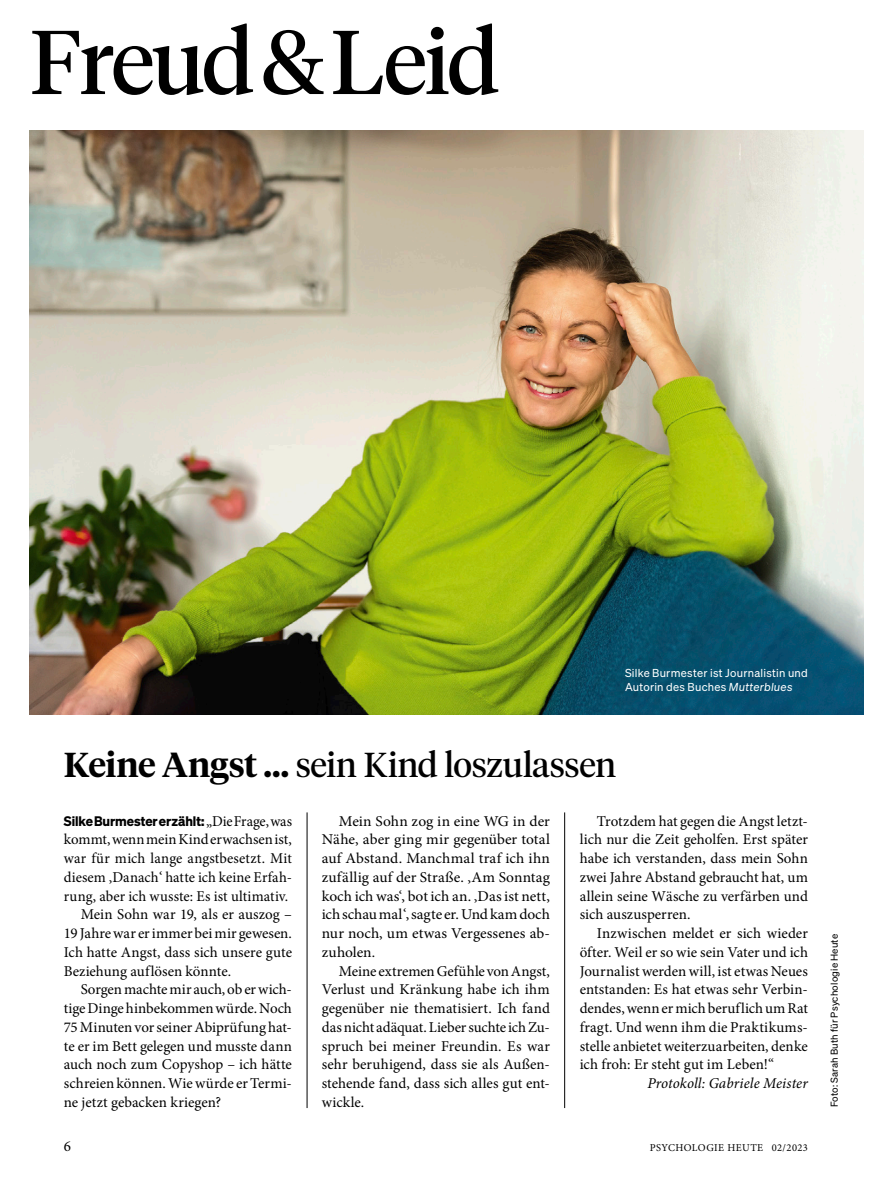
<style>
.page{position:relative;width:893px;height:1191px;background:#fff}
.page>*{position:absolute;margin:0;border:0;box-sizing:border-box;transform-origin:0 0}
.t1{font:90px "Tiempos Headline";letter-spacing:-.025em;color:#000}
.t2{font:34.5px "Tiempos Headline";letter-spacing:-.01em;color:#000}
.t3{font:15px/18.8px "Minion Pro";color:#000;text-align:justify}
.t4{font:italic 15px "Minion Pro";letter-spacing:.005em;color:#000}
.t5{font:13.5px "Sohne Dreiviertelfett";letter-spacing:-.005em;color:#000}
.t6{font:11.25px/14.2px "Sohne Buch";letter-spacing:.02em;color:#fff}
.t7{font:10.5px "Minion Pro";letter-spacing:.04em;color:#000}
.t8{font:9.75px "Sohne Buch";letter-spacing:.015em;color:#000}
.s1{font-family:"Sohne Buch Kursiv"}
.s2{font-weight:600}
.s3{font-family:"Minion Pro";font-size:15px}
</style>
<div class="page">
<img style="left:30px;top:131px;width:833px;height:584px">
<hr style="left:307px;top:812px;width:1px;height:296px;background:#000">
<hr style="left:564px;top:812px;width:1px;height:296px;background:#000">
<h1 class="t1" style="left:30px;top:1px;width:471px">Freud&amp;Leid</h1>
<p class="t6" style="left:625px;top:666px;width:184px">Silke Burmester ist Journalistin und<br>Autorin des Buches <span class="s1">Mutterblues</span></p>
<h2 class="t2" style="left:64px;top:741px;width:554px"><span class="s2">Keine Angst …</span> sein Kind loszulassen</h2>
<p class="t5" style="left:64px;top:812px;width:230px">Silke Burmester erzählt: <span class="s3">„Die Frage, was</span></p>
<p class="t3" style="left:64px;top:830px;width:230px">kommt, wenn mein Kind erwachsen ist,</p>
<p class="t3" style="left:64px;top:849px;width:230px">war für mich lange angstbesetzt. Mit</p>
<p class="t3" style="left:64px;top:867px;width:230px">diesem ‚Danach‘ hatte ich keine Erfah-</p>
<p class="t3" style="left:64px;top:886px;width:226px">rung, aber ich wusste: Es ist ultimativ.</p>
<p class="t3" style="left:81px;top:905px;width:213px">Mein Sohn war 19, als er auszog –</p>
<p class="t3" style="left:64px;top:924px;width:230px">19 Jahre war er immer bei mir gewesen.</p>
<p class="t3" style="left:64px;top:942px;width:230px">Ich hatte Angst, dass sich unsere gute</p>
<p class="t3" style="left:64px;top:961px;width:169px">Beziehung auflösen könnte.</p>
<p class="t3" style="left:81px;top:980px;width:213px">Sorgen machte mir auch, ob er wich-</p>
<p class="t3" style="left:64px;top:999px;width:230px">tige Dinge hinbekommen würde. Noch</p>
<p class="t3" style="left:64px;top:1017px;width:230px">75 Minuten vor seiner Abiprüfung hat-</p>
<p class="t3" style="left:64px;top:1036px;width:230px">te er im Bett gelegen und musste dann</p>
<p class="t3" style="left:64px;top:1055px;width:230px">auch noch zum Copyshop – ich hätte</p>
<p class="t3" style="left:64px;top:1074px;width:230px">schreien können. Wie würde er Termi-</p>
<p class="t3" style="left:64px;top:1092px;width:159px">ne jetzt gebacken kriegen?</p>
<p class="t3" style="left:322px;top:811px;width:230px;text-indent:17px">Mein Sohn zog in eine WG in der Nähe, aber ging mir gegenüber total auf Abstand. Manchmal traf ich ihn zufällig auf der Straße. ‚Am Sonntag koch ich was‘, bot ich an. ‚Das ist nett, ich schau mal‘, sagte er. Und kam doch nur noch, um etwas Vergessenes ab&shy;zuholen.</p>
<p class="t3" style="left:322px;top:961px;width:230px;text-indent:17px">Meine extremen Gefühle von Angst, Verlust und Kränkung habe ich ihm gegenüber nie thematisiert. Ich fand das nicht adäquat. Lieber suchte ich Zu&shy;spruch bei meiner Freundin. Es war sehr beruhigend, dass sie als Außen&shy;stehende fand, dass sich alles gut ent&shy;wickle.</p>
<p class="t3" style="left:580px;top:811px;width:230px;text-indent:17px">Trotzdem hat gegen die Angst letzt&shy;lich nur die Zeit geholfen. Erst später habe ich verstanden, dass mein Sohn zwei Jahre Abstand gebraucht hat, um allein seine Wäsche zu verfärben und sich auszusperren.</p>
<p class="t3" style="left:580px;top:924px;width:230px;text-indent:17px">Inzwischen meldet er sich wieder öfter. Weil er so wie sein Vater und ich Journalist werden will, ist etwas Neues entstanden: Es hat etwas sehr Verbin&shy;dendes, wenn er mich beruflich um Rat fragt. Und wenn ihm die Praktikums&shy;stelle anbietet weiterzuarbeiten, denke ich froh: Er steht gut im Leben!“</p>
<p class="t4" style="left:647px;top:1073px;width:162px">Protokoll: Gabriele Meister</p>
<p class="t3" style="left:64px;top:1136px;width:9px">6</p>
<p class="t7" style="left:650px;top:1140px;width:160px">PSYCHOLOGIE HEUTE 02/2023</p>
<p class="t8" style="left:828px;top:1107px;width:175px;rotate:-90deg">Foto: Sarah Buth für Psychologie Heute</p>
</div>
